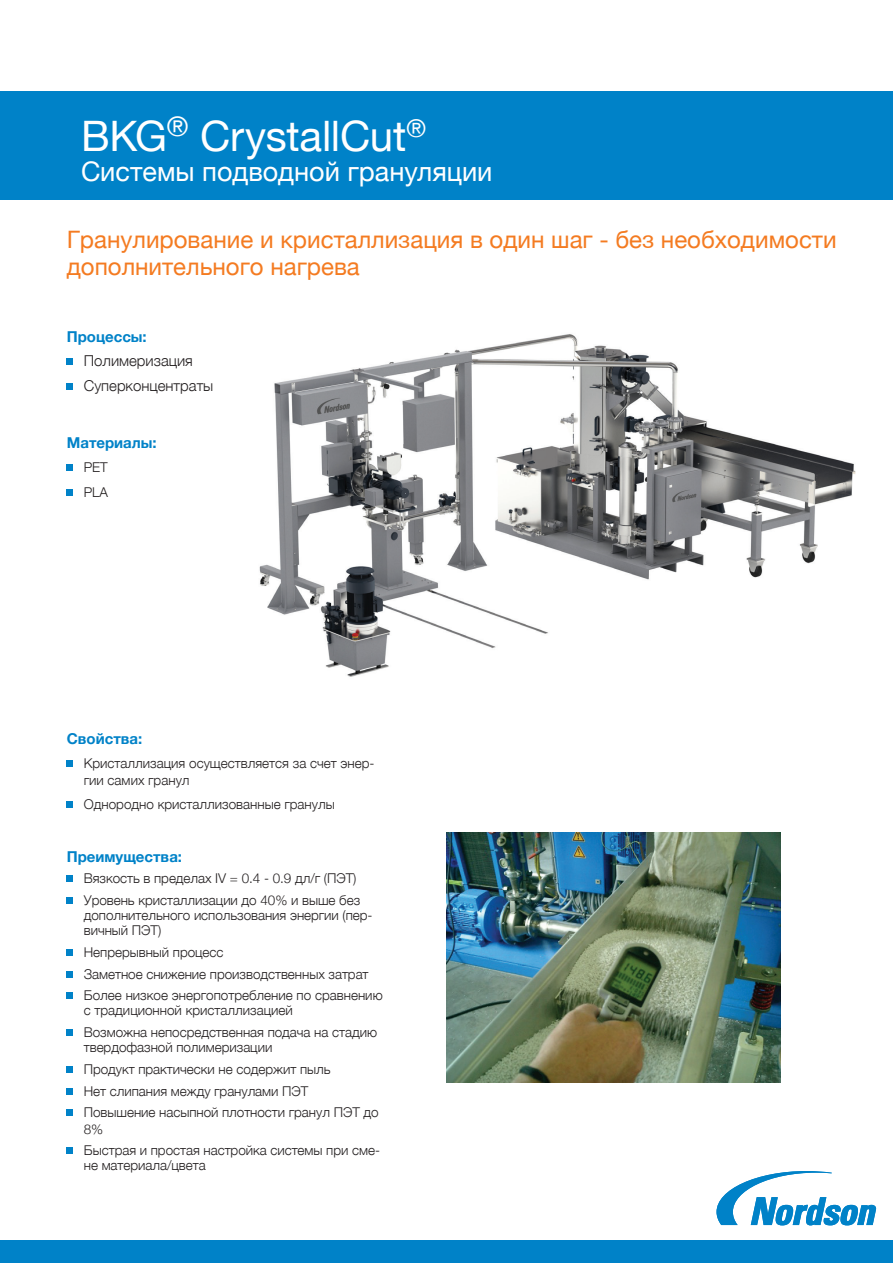
<style>
.page{position:relative;width:893px;height:1263px;background:#fff}
.page>*{position:absolute;margin:0;border:0;box-sizing:border-box;transform-origin:0 0}
.t1{font:42px "Helvetica Neue";letter-spacing:-.005em;color:#fff}
.t2{font:27px "Helvetica Neue";color:#fff}
.t3{font:24px/27px "Helvetica Neue";color:#f47b21}
.t4{font:700 15px "Helvetica Neue";color:#0082c8}
.t5{font:300 15px/24.8px "Helvetica Neue";color:#231f20}
.t6{font:300 13.5px/21.8px "Helvetica Neue";letter-spacing:-.005em;color:#231f20}
</style>
<div class="page">
<div style="left:0;top:91px;width:893px;height:108px;background:#0082c8"></div>
<div style="left:0;top:1240px;width:893px;height:23px;background:#0082c8"></div>
<svg style="left:716px;top:1171px;width:160px;height:54px"></svg>
<img style="left:259px;top:334px;width:597px;height:343px">
<svg style="left:67px;top:359px;width:6px;height:6px"></svg>
<svg style="left:67px;top:383px;width:6px;height:6px"></svg>
<svg style="left:67px;top:465px;width:6px;height:6px"></svg>
<svg style="left:67px;top:490px;width:6px;height:6px"></svg>
<svg style="left:67px;top:761px;width:6px;height:6px"></svg>
<svg style="left:67px;top:802px;width:6px;height:6px"></svg>
<svg style="left:67px;top:876px;width:6px;height:6px"></svg>
<svg style="left:67px;top:898px;width:6px;height:6px"></svg>
<svg style="left:67px;top:949px;width:6px;height:6px"></svg>
<svg style="left:67px;top:971px;width:6px;height:6px"></svg>
<svg style="left:67px;top:993px;width:6px;height:6px"></svg>
<svg style="left:67px;top:1030px;width:6px;height:6px"></svg>
<svg style="left:67px;top:1066px;width:6px;height:6px"></svg>
<svg style="left:67px;top:1088px;width:6px;height:6px"></svg>
<svg style="left:67px;top:1110px;width:6px;height:6px"></svg>
<svg style="left:67px;top:1148px;width:6px;height:6px"></svg>
<img style="left:446px;top:832px;width:334px;height:251px">
<h1 class="t1" style="left:81px;top:106px;width:346px">BKG<sup>®</sup> CrystallCut<sup>®</sup></h1>
<h2 class="t2" style="left:81px;top:152px;width:413px">Системы подводной грануляции</h2>
<h3 class="t3" style="left:67px;top:228px;width:771px">Гранулирование и кристаллизация в один шаг - без необходимости дополнительного нагрева</h3>
<p class="t4" style="left:67px;top:324px;width:82px">Процессы:</p>
<p class="t5" style="left:84px;top:347px;width:131px">Полимеризация<br>Суперконцентраты</p>
<p class="t4" style="left:67px;top:431px;width:91px">Материалы:</p>
<p class="t6" style="left:84px;top:454px;width:26px;line-height:24.8px">PET<br>PLA</p>
<p class="t4" style="left:67px;top:727px;width:77px">Свойства:</p>
<p class="t6" style="left:84px;top:754px;width:292px;line-height:16.2px">Кристаллизация осуществляется за счет энер&shy;гии самих гранул</p>
<p class="t6" style="left:84px;top:793px;width:253px">Однородно кристаллизованные гранулы</p>
<p class="t4" style="left:67px;top:844px;width:117px">Преимущества:</p>
<p class="t6" style="left:84px;top:867px;width:278px">Вязкость в пределах IV = 0.4 - 0.9 дл/г (ПЭТ)<br>Уровень кристаллизации до 40% и выше без</p>
<p class="t6" style="left:84px;top:907px;width:290px;line-height:15px">дополнительного использования энергии (пер&shy;вичный ПЭТ)</p>
<p class="t6" style="left:84px;top:940px;width:300px">Непрерывный процесс<br>Заметное снижение производственных затрат<br>Более низкое энергопотребление по сравнению</p>
<p class="t6" style="left:84px;top:999px;width:295px">с традиционной кристаллизацией<br>Возможна непосредственная подача на стадию</p>
<p class="t6" style="left:84px;top:1035px;width:296px">твердофазной полимеризации<br>Продукт практически не содержит пыль<br>Нет слипания между гранулами ПЭТ Повышение насыпной плотности гранул ПЭТ до</p>
<p class="t6" style="left:84px;top:1117px;width:298px">8%<br>Быстрая и простая настройка системы при сме-</p>
<p class="t6" style="left:84px;top:1154px;width:123px">не материала/цвета</p>
</div>
